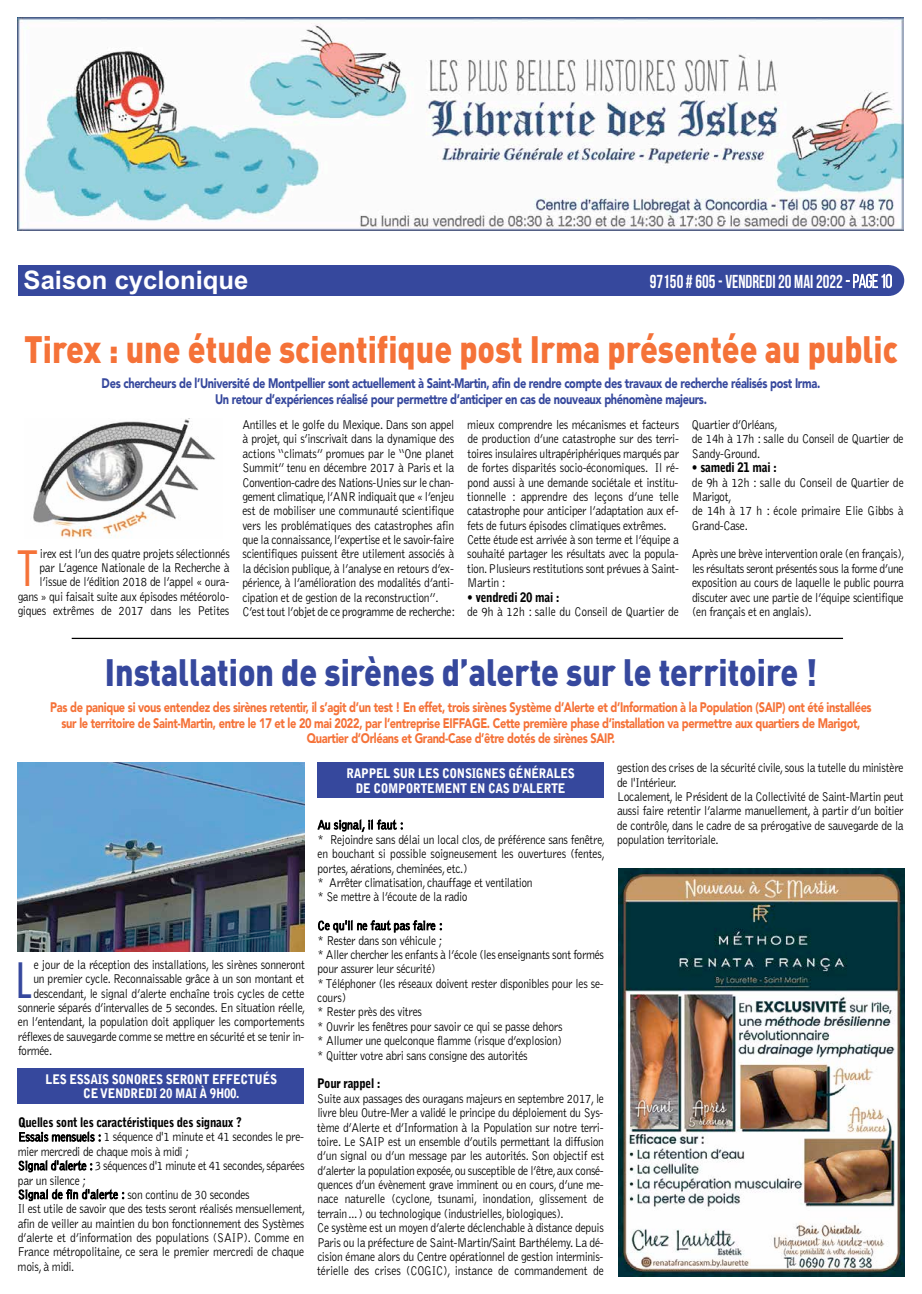
<style>
.page{position:relative;width:922px;height:1294px;background:#fff}
.page>*{position:absolute;margin:0;border:0;box-sizing:border-box;transform-origin:0 0}
.t1{font:47.38px "Futura";color:#f57238;scale:.9 1}
.t2{font:47.38px "Futura";color:#36489d;scale:.9 1}
.t3{font:900 37.62px "DIN Pro";color:#f57238;scale:.85 1}
.t4{font:900 37.62px "DIN Pro";color:#36489d;scale:.85 1}
.t5{font:700 25.62px "Arial";color:#fff}
.t6{font:700 18.75px "Bebas Neue";color:#fff;scale:.9 1}
.t7{font:900 13.75px/15.6px "Avenir";letter-spacing:-.03em;color:#f57238;text-align:center;scale:.8 1}
.t8{font:900 13.75px/15.6px "Avenir";letter-spacing:-.03em;color:#36489d;text-align:center;scale:.8 1}
.t9{font:300 13.12px/14.4px "Bell Gothic";letter-spacing:-.025em;color:#000;scale:.88 1}
.t10{font:900 13.12px/14.4px "Bell Gothic";letter-spacing:-.025em;color:#fff;text-align:center;scale:.88 1}
.t11{font:900 13.12px "Bell Gothic";letter-spacing:-.025em;color:#000;scale:.88 1}
.s1{font-weight:400}
</style>
<div class="page">
<div style="left:17px;top:1068px;width:287px;height:35px;background:#36489d"></div>
<div style="left:317px;top:762px;width:287px;height:36px;background:#36489d"></div>
<img style="left:17px;top:18px;width:886px;height:212px">
<div style="left:18px;top:265px;width:870px;height:31px;background:#36489d"></div>
<div style="left:873px;top:265px;width:31px;height:31px;background:#36489d;border-radius:50%"></div>
<svg style="left:845px;top:274px;width:46px;height:14px"></svg>
<svg style="left:19px;top:1131px;width:81px;height:10px"></svg>
<svg style="left:18px;top:1160px;width:74px;height:12px"></svg>
<svg style="left:18px;top:1188px;width:106px;height:12px"></svg>
<svg style="left:317px;top:819px;width:85px;height:13px"></svg>
<svg style="left:318px;top:920px;width:123px;height:12px"></svg>
<img style="left:618px;top:868px;width:286px;height:408px">
<img style="left:33px;top:418px;width:183px;height:120px">
<img style="left:18px;top:762px;width:286px;height:189px">
<hr style="left:72px;top:637px;width:770px;height:2px;background:#000">
<h3 class="t5" style="left:24px;top:263px;width:226px">Saison cyclonique</h3>
<h3 class="t6" style="left:649px;top:271px;width:270px">97150 # 605- VENDREDI 20 MAI 2022 <span class="s1">- page 10</span></h3>
<h2 class="t3" style="left:24px;top:317px;width:1029px">Tirex : une étude scientifique post Irma présentée au public</h2>
<p class="t8" style="left:102px;top:375px;width:899px">Des chercheurs de l’Université de Montpellier sont actuellement à Saint-Martin, afin de rendre compte des travaux de recherche réalisés post Irma.<br>Un retour d’expériences réalisé pour permettre d’anticiper en cas de nouveaux phénomène majeurs.</p>
<p class="t9" style="left:18px;top:546px;width:242px;text-align:right">irex est l’un des quatre projets sélectionnés<br>par L’agence Nationale de la Recherche à l’issue de l’édition 2018 de l’appel « oura&shy;gans » qui faisait suite aux épisodes météorolo&shy;giques extrêmes de 2017 dans les Petites</p>
<h1 class="t1" style="left:17px;top:538px;width:24px">T</h1>
<p class="t9" style="left:242px;top:418px;width:243px">Antilles et le golfe du Mexique. Dans son appel à projet, qui s’inscrivait dans la dynamique des actions “climats” promues par le “One planet Summit” tenu en décembre 2017 à Paris et la Convention-cadre des Nations-Unies sur le chan&shy;gement climatique,l’ANR indiquait que « l’enjeu est de mobiliser une communauté scientifique vers les problématiques des catastrophes afin que la connaissance,l’expertise et le savoir-faire scientifiques puissent être utilement associés à la décision publique, à l’analyse en retours d’ex&shy;périence, à l’amélioration des modalités d’anti&shy;cipation et de gestion de la reconstruction”.<br>C’est tout l’objet de ce programme de recherche:</p>
<p class="t9" style="left:467px;top:418px;width:242px">mieux comprendre les mécanismes et facteurs de production d’une catastrophe sur des terri&shy;toires insulaires ultrapériphériques marqués par de fortes disparités socio-économiques. Il ré&shy;pond aussi à une demande sociétale et institu&shy;tionnelle : apprendre des leçons d’une telle catastrophe pour anticiper l’adaptation aux ef&shy;fets de futurs épisodes climatiques extrêmes.<br>Cette étude est arrivée à son terme et l’équipe a souhaité partager les résultats avec la popula&shy;tion.Plusieurs restitutions sont prévues à Saint-Martin :</p>
<p class="t11" style="left:467px;top:589px;width:107px">• vendredi 20 mai :</p>
<p class="t9" style="left:467px;top:604px;width:242px">de 9h à 12h : salle du Conseil de Quartier de</p>
<p class="t9" style="left:691px;top:418px;width:242px">Quartier d’Orléans,<br>de 14h à 17h : salle du Conseil de Quartier de<br>Sandy-Ground.</p>
<p class="t11" style="left:691px;top:460px;width:98px">• samedi 21 mai :</p>
<p class="t9" style="left:691px;top:475px;width:242px">de 9h à 12h : salle du Conseil de Quartier de<br>Marigot,<br>de 14h à 17 h : école primaire Elie Gibbs à<br>Grand-Case.</p>
<p class="t9" style="left:691px;top:547px;width:243px;text-align:justify">Après une brève intervention orale (en français), les résultats seront présentés sous la forme d’une exposition au cours de laquelle le public pourra discuter avec une partie de l’équipe scientifique (en français et en anglais).</p>
<h2 class="t4" style="left:105px;top:640px;width:839px">Installation de sirènes d’alerte sur le territoire !</h2>
<p class="t7" style="left:50px;top:699px;width:1028px">Pas de panique si vous entendez des sirènes retentir, il s’agit d’un test ! En effet, trois sirènes Système d’Alerte et d’Information à la Population (SAIP) ont été installées sur le territoire de Saint-Martin, entre le 17 et le 20 mai 2022, par l’entreprise EIFFAGE. Cette première phase d’installation va permettre aux quartiers de Marigot,<br>Quartier d’Orléans et Grand-Case d’être dotés de sirènes SAIP.</p>
<h1 class="t2" style="left:15px;top:949px;width:19px">L</h1>
<p class="t9" style="left:34px;top:957px;width:309px">e jour de la réception des installations, les sirènes sonneront</p>
<p class="t9" style="left:33px;top:971px;width:309px">un premier cycle. Reconnaissable grâce à un son montant et</p>
<p class="t9" style="left:33px;top:986px;width:309px">descendant, le signal d’alerte enchaîne trois cycles de cette</p>
<p class="t9" style="left:18px;top:1000px;width:328px">sonnerie séparés d’intervalles de 5 secondes. En situation réelle,</p>
<p class="t9" style="left:18px;top:1015px;width:327px">en l’entendant, la population doit appliquer les comportements</p>
<p class="t9" style="left:18px;top:1029px;width:327px">réflexes de sauvegarde comme se mettre en sécurité et se tenir in-</p>
<p class="t9" style="left:18px;top:1043px;width:40px">formée.</p>
<p class="t10" style="left:46px;top:1072px;width:264px">LES ESSAIS SONORES SERONT EFFECTUÉS<br>CE VENDREDI 20 MAI À 9H00.</p>
<p class="t11" style="left:18px;top:1114px;width:256px">Quelles sont les caractéristiques des signaux ?</p>
<p class="t9" style="left:18px;top:1130px;width:328px">Essais mensuels : 1 séquence d'1 minute et 41 secondes le pre&shy;mier mercredi de chaque mois à midi ;<br>Signal d'alerte : 3 séquences d'1 minute et 41 secondes,séparées par un silence ;<br>Signal de fin d'alerte : son continu de 30 secondes<br>Il est utile de savoir que des tests seront réalisés mensuellement, afin de veiller au maintien du bon fonctionnement des Systèmes d’alerte et d’information des populations (SAIP). Comme en France métropolitaine, ce sera le premier mercredi de chaque mois, à midi.</p>
<p class="t10" style="left:346px;top:766px;width:261px">RAPPEL SUR LES CONSIGNES GÉNÉRALES<br>DE COMPORTEMENT EN CAS D'ALERTE</p>
<p class="t9" style="left:317px;top:818px;width:328px">Au signal, il faut :<br>* Rejoindre sans délai un local clos, de préférence sans fenêtre, en bouchant si possible soigneusement les ouvertures (fentes, portes, aérations, cheminées, etc.)<br>* Arrêter climatisation, chauffage et ventilation<br>* Se mettre à l’écoute de la radio</p>
<p class="t9" style="left:317px;top:918px;width:327px">Ce qu'il ne faut pas faire :<br>* Rester dans son véhicule ;<br>* Aller chercher les enfants à l’école (les enseignants sont formés pour assurer leur sécurité)<br>* Téléphoner (les réseaux doivent rester disponibles pour les se&shy;cours)<br>* Rester près des vitres<br>* Ouvrir les fenêtres pour savoir ce qui se passe dehors<br>* Allumer une quelconque flamme (risque d’explosion)<br>* Quitter votre abri sans consigne des autorités</p>
<p class="t11" style="left:317px;top:1075px;width:73px">Pour rappel :</p>
<p class="t9" style="left:317px;top:1091px;width:327px">Suite aux passages des ouragans majeurs en septembre 2017, le livre bleu Outre-Mer a validé le principe du déploiement du Sys&shy;tème d’Alerte et d’Information à la Population sur notre terri&shy;toire. Le SAIP est un ensemble d’outils permettant la diffusion d’un signal ou d’un message par les autorités. Son objectif est d’alerter la population exposée,ou susceptible de l’être,aux consé&shy;quences d’un évènement grave imminent ou en cours, d’une me&shy;nace naturelle (cyclone, tsunami, inondation, glissement de terrain…) ou technologique (industrielles, biologiques).<br>Ce système est un moyen d’alerte déclenchable à distance depuis Paris ou la préfecture de Saint-Martin/Saint Barthélemy.La dé&shy;cision émane alors du Centre opérationnel de gestion interminis&shy;térielle des crises (COGIC), instance de commandement de</p>
<p class="t9" style="left:616px;top:761px;width:327px">gestion des crises de la sécurité civile,sous la tutelle du ministère de l'Intérieur.<br>Localement, le Président de la Collectivité de Saint-Martin peut aussi faire retentir l’alarme manuellement, à partir d’un boitier de contrôle, dans le cadre de sa prérogative de sauvegarde de la population territoriale.</p>
</div>
